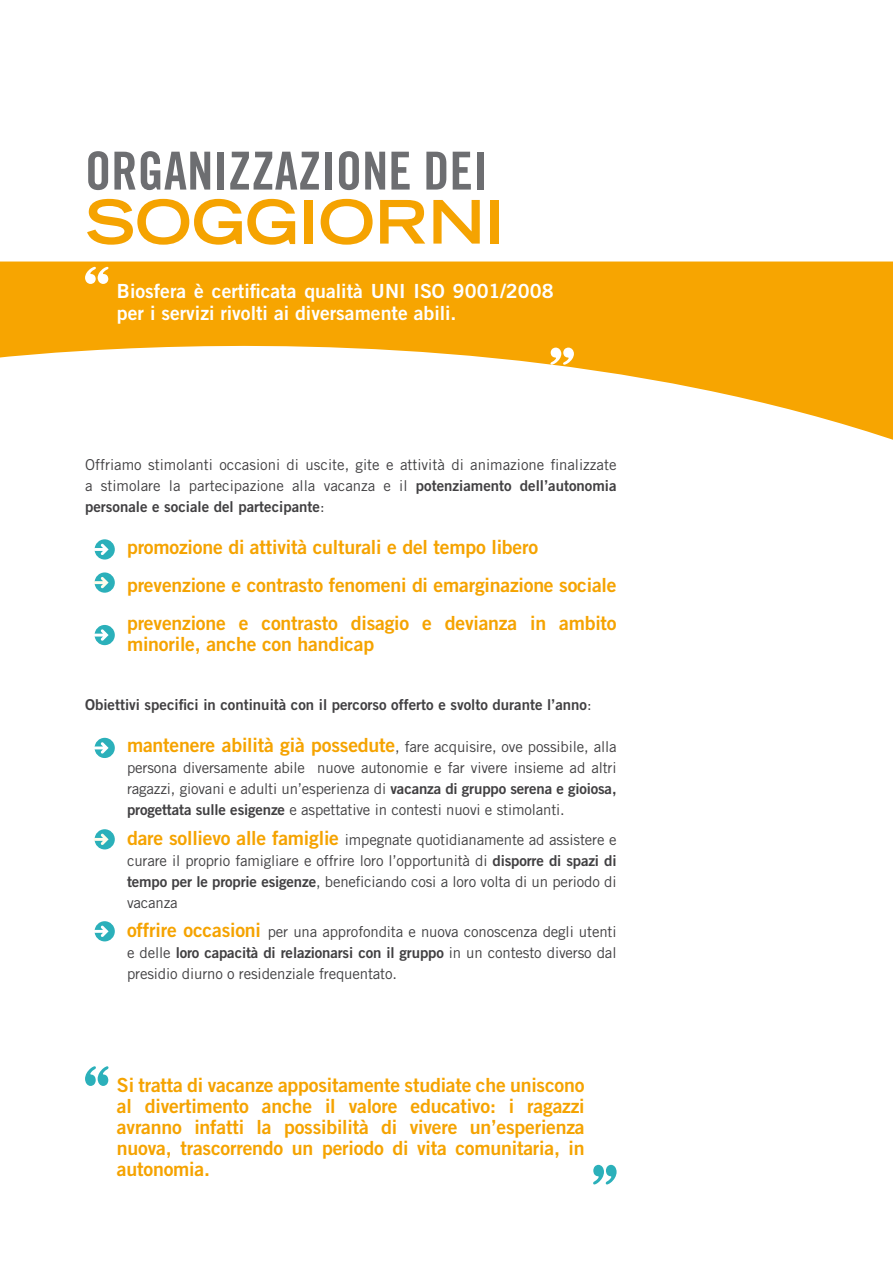
<style>
.page{position:relative;width:893px;height:1263px;background:#fff}
.page>*{position:absolute;margin:0;border:0;box-sizing:border-box;transform-origin:0 0}
.t1{font:700 expanded 60px "Trade Gothic LT Std";color:#f5a301}
.t2{font:52.5px "Trade Gothic LT Std Bd Cn 20";color:#6d6e71}
.t3{font:19.5px/21px "Trade Gothic LT Std Bd 2";letter-spacing:-.01em;color:#f5a301;text-align:justify}
.t4{font:19.5px/22.5px "Trade Gothic LT Std Bd 2";color:#fff}
.t5{font:15px/21px "Trade Gothic LT Std";letter-spacing:-.01em;color:#414042;text-align:justify}
.t6{font:15px "Trade Gothic LT Std Bd 2";color:#414042}
.s1{font-family:"Trade Gothic LT Std Bd 2"}
.s2{font-family:"Trade Gothic LT Std"}
.s3{font-family:"Trade Gothic LT Std Bd 2";font-size:19.5px;color:#f5a301}
</style>
<div class="page">
<svg style="left:85px;top:1066px;width:23px;height:20px"></svg>
<svg style="left:593px;top:1165px;width:24px;height:19px"></svg>
<svg style="left:0;top:261px;width:893px;height:179px;fill:#f7a501"></svg>
<svg style="left:94px;top:539px;width:21px;height:21px"></svg>
<svg style="left:94px;top:738px;width:21px;height:20px"></svg>
<svg style="left:94px;top:572px;width:21px;height:21px"></svg>
<svg style="left:94px;top:829px;width:21px;height:20px"></svg>
<svg style="left:94px;top:921px;width:21px;height:20px"></svg>
<svg style="left:94px;top:625px;width:21px;height:20px"></svg>
<svg style="left:85px;top:267px;width:23px;height:17px"></svg>
<svg style="left:550px;top:348px;width:24px;height:17px"></svg>
<h2 class="t2" style="left:85px;top:139px;width:404px">ORGANIZZAZIONE DEI</h2>
<h1 class="t1" style="left:85px;top:183px;width:421px">SOGGIORNI</h1>
<h3 class="t4" style="left:117px;top:279px;width:438px">Biosfera è certificata qualità UNI ISO 9001/2008 per i servizi rivolti ai diversamente abili.</h3>
<p class="t5" style="left:85px;top:454px;width:533px">Offriamo stimolanti occasioni di uscite, gite e attività di animazione finalizzate a stimolare la partecipazione alla vacanza e il <span class="s1">potenziamento dell’autonomia</span></p>
<p class="t6" style="left:85px;top:497px;width:241px">personale e sociale del partecipante<span class="s2">:</span></p>
<h3 class="t3" style="left:127px;top:528px;width:491px;line-height:38px;text-align:left">promozione di attività culturali e del tempo libero prevenzione e contrasto fenomeni di emarginazione sociale prevenzione e contrasto disagio e devianza in ambito</h3>
<h3 class="t3" style="left:127px;top:633px;width:249px">minorile, anche con handicap</h3>
<p class="t6" style="left:85px;top:695px;width:508px">Obiettivi specifici in continuità con il percorso offerto e svolto durante l’anno<span class="s2">:</span></p>
<p class="t5" style="left:127px;top:736px;width:491px"><span class="s3">mantenere abilità già possedute</span>, fare acquisire, ove possibile, alla persona diversamente abile nuove autonomie e far vivere insieme ad altri ragazzi, giovani e adulti un’esperienza di <span class="s1">vacanza di gruppo serena e gioiosa, progettata sulle esigenze</span> e aspettative in contesti nuovi e stimolanti.</p>
<p class="t5" style="left:127px;top:829px;width:491px"><span class="s3">dare sollievo alle famiglie</span> impegnate quotidianamente ad assistere e curare il proprio famigliare e offrire loro l’opportunità di <span class="s1">disporre di spazi di tempo per le proprie esigenze</span>, beneficiando cosi a loro volta di un periodo di vacanza</p>
<p class="t5" style="left:127px;top:921px;width:491px"><span class="s3">offrire occasioni</span> per una approfondita e nuova conoscenza degli utenti</p>
<p class="t6" style="left:127px;top:943px;width:491px"><span class="s2">e delle</span> loro capacità di relazionarsi con il gruppo <span class="s2">in un contesto diverso dal</span></p>
<p class="t5" style="left:127px;top:963px;width:271px">presidio diurno o residenziale frequentato.</p>
<h3 class="t3" style="left:117px;top:1074px;width:469px">Si tratta di vacanze appositamente studiate che uniscono al divertimento anche il valore educativo: i ragazzi avranno infatti la possibilità di vivere un’esperienza nuova, trascorrendo un periodo di vita comunitaria, in autonomia.</h3>
</div>
